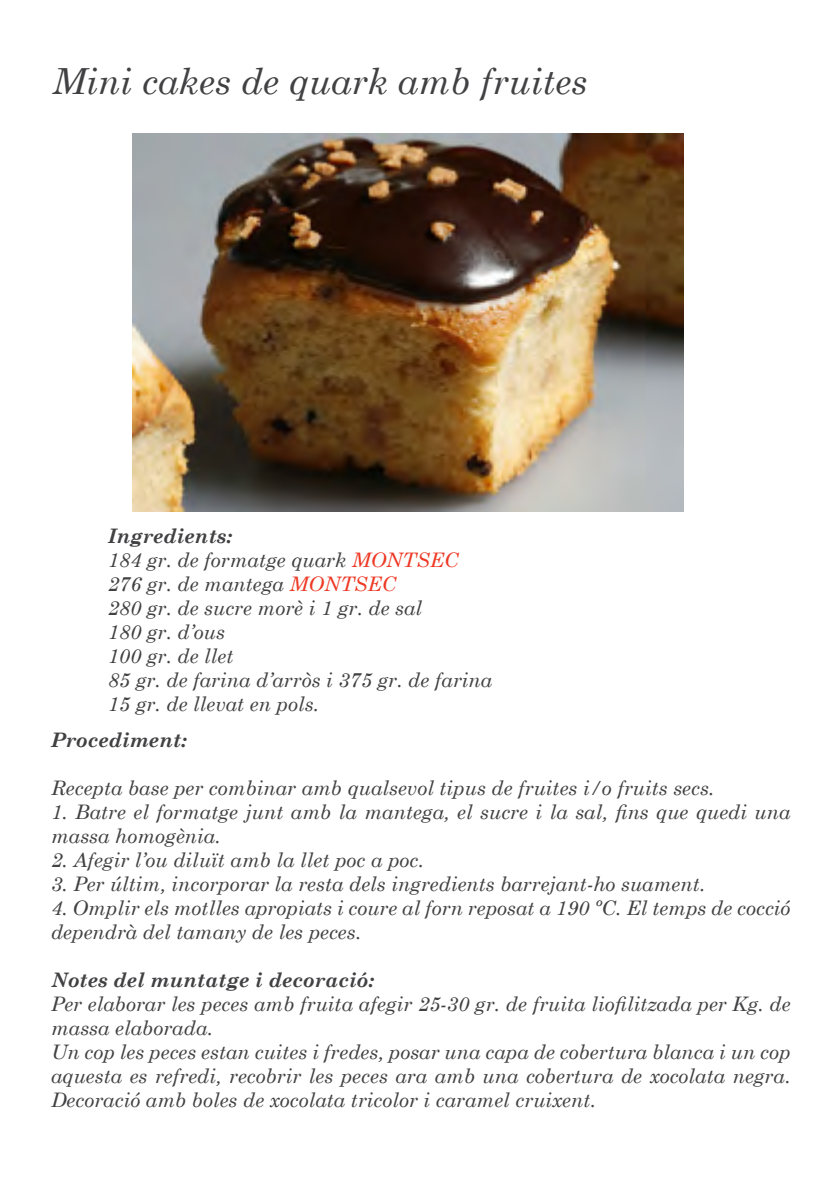
<style>
.page{position:relative;width:840px;height:1191px;background:#fff}
.page>*{position:absolute;margin:0;border:0;box-sizing:border-box;transform-origin:0 0}
.t1{font:italic 36px "Century Schoolbook";color:#414042}
.t2{font:italic 20px/24px "Century Schoolbook";color:#414042}
.t3{font:italic 700 20px "Century Schoolbook";color:#414042}
.s1{font-weight:700}
.s2{color:#ee3824}
</style>
<div class="page">
<img style="left:133px;top:133px;width:550px;height:378px">
<h1 class="t1" style="left:52px;top:59px;width:536px">Mini cakes de quark amb fruites</h1>
<p class="t2" style="left:108px;top:523px;width:386px"><span class="s1">Ingredients:<br></span>184 gr. de formatge quark <span class="s2">MONTSEC<br></span>276 gr. de mantega <span class="s2">MONTSEC<br></span>280 gr. de sucre morè i 1 gr. de sal<br>180 gr. d’ous<br>100 gr. de llet<br>85 gr. de farina d’arròs i 375 gr. de farina<br>15 gr. de llevat en pols.</p>
<p class="t3" style="left:51px;top:727px;width:137px">Procediment:</p>
<p class="t2" style="left:51px;top:775px;width:664px">Recepta base per combinar amb qualsevol tipus de fruites i/o fruits secs.</p>
<p class="t2" style="left:51px;top:799px;width:740px">1. Batre el formatge junt amb la mantega, el sucre i la sal, fins que quedi una massa homogènia.</p>
<p class="t2" style="left:51px;top:847px;width:374px">2. Afegir l’ou diluït amb la llet poc a poc.</p>
<p class="t2" style="left:51px;top:871px;width:655px">3. Per últim, incorporar la resta dels ingredients barrejant-ho suament.</p>
<p class="t2" style="left:51px;top:895px;width:740px">4. Omplir els motlles apropiats i coure al forn reposat a 190 ºC. El temps de cocció dependrà del tamany de les peces.</p>
<p class="t3" style="left:51px;top:967px;width:324px">Notes del muntatge i decoració:</p>
<p class="t2" style="left:51px;top:991px;width:740px">Per elaborar les peces amb fruita afegir 25-30 gr. de fruita liofilitzada per Kg. de massa elaborada.<br>Un cop les peces estan cuites i fredes, posar una capa de cobertura blanca i un cop aquesta es refredi, recobrir les peces ara amb una cobertura de xocolata negra.<br>Decoració amb boles de xocolata tricolor i caramel cruixent.</p>
</div>
